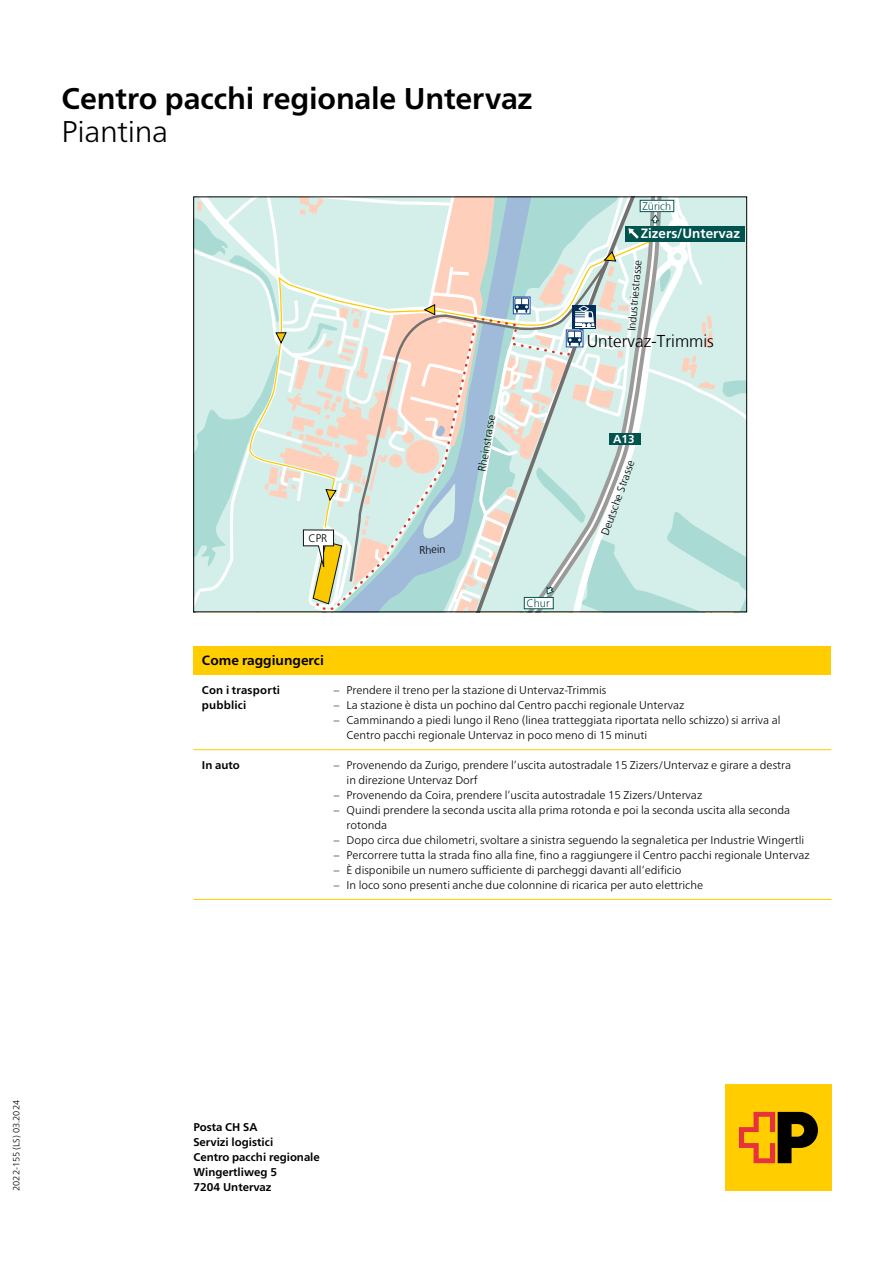
<style>
.page{position:relative;width:893px;height:1263px;background:#fff}
.page>*{position:absolute;margin:0;border:0;box-sizing:border-box;transform-origin:0 0}
.Haupttitel_1__Zeile{font:700 30px "Frutiger Neue LT Pro";letter-spacing:-.005em;color:#000}
.Haupttitel_2__Zeile{font:300 30px "Frutiger Neue LT Pro";letter-spacing:-.015em;color:#000}
.t1{font:300 17.1px "Frutiger";color:#000}
.Tabelle_Grafik{font:700 13.5px "Frutiger Neue LT Pro";color:#000}
.t2{font:700 13.5px "Frutiger";color:#fff}
.t3{font:700 11.55px "Frutiger";color:#fff}
.t4{font:300 11.25px/15px "Frutiger Neue LT Pro";color:#000}
.Absender{font:700 11.25px "Frutiger Neue LT Pro";color:#000}
.Tabelle_Grafik_7_5pt{font:700 11.25px/15px "Frutiger Neue LT Pro";letter-spacing:.015em;color:#000}
.t5{font:300 10.95px "Frutiger";color:#000}
.t6{font:300 10.95px "Frutiger";color:#00534f}
.Artikelnummer{font:300 9px "Frutiger Neue LT Pro";color:#000}
</style>
<div class="page">
<svg style="left:195px;top:199px;width:550px;height:411px;background:#d0e1db"></svg>
<div style="left:193px;top:646px;width:638px;height:29px;background:#ffcd00"></div>
<hr style="left:193px;top:899px;width:132px;height:1px;background:#ffcd00">
<hr style="left:325px;top:899px;width:506px;height:1px;background:#ffcd00">
<hr style="left:193px;top:749px;width:132px;height:1px;background:#ffcd00">
<hr style="left:325px;top:749px;width:506px;height:1px;background:#ffcd00">
<div style="left:725px;top:1084px;width:106px;height:107px;background:#ffcd00"></div>
<svg style="left:739px;top:1112px;width:79px;height:51px"></svg>
<p class="Haupttitel_1__Zeile" style="left:62px;top:81px;width:473px">Centro pacchi regionale Untervaz</p>
<p class="Haupttitel_2__Zeile" style="left:62px;top:114px;width:108px">Piantina</p>
<p class="t5" style="left:308px;top:532px;width:20px">CPR</p>
<p class="t5" style="left:419px;top:544px;width:28px;rotate:-2deg">Rhein</p>
<p class="t5" style="left:475px;top:470px;width:59px;rotate:-80deg">Rheinstrasse</p>
<p class="t6" style="left:526px;top:597px;width:25px">Chur</p>
<p class="t6" style="left:642px;top:200px;width:30px">Zürich</p>
<p class="t2" style="left:641px;top:226px;width:101px">Zizers/Untervaz</p>
<p class="t5" style="left:625px;top:330px;width:73px;rotate:-85deg">Industriestrasse</p>
<p class="t1" style="left:587px;top:331px;width:129px">Untervaz-Trimmis</p>
<p class="t3" style="left:613px;top:432px;width:23px">A13</p>
<p class="t5" style="left:598px;top:533px;width:80px;rotate:-70deg">Deutsche Strasse</p>
<p class="Tabelle_Grafik" style="left:202px;top:653px;width:123px">Come raggiungerci</p>
<p class="Tabelle_Grafik_7_5pt" style="left:202px;top:683px;width:80px">Con i trasporti pubblici</p>
<p class="t4" style="left:334px;top:683px;width:274px">– Prendere il treno per la stazione di Untervaz-Trimmis</p>
<p class="t4" style="left:334px;top:698px;width:352px">– La stazione è dista un pochino dal Centro pacchi regionale Untervaz</p>
<p class="t4" style="left:347px;top:713px;width:435px;text-indent:-13px">– Camminando a piedi lungo il Reno (linea tratteggiata riportata nello schizzo) si arriva al<br>Centro pacchi regionale Untervaz in poco meno di 15 minuti</p>
<p class="Tabelle_Grafik_7_5pt" style="left:202px;top:757px;width:39px">In auto</p>
<p class="t4" style="left:347px;top:757px;width:446px;text-indent:-13px">– Provenendo da Zurigo, prendere l’uscita autostradale 15 Zizers/Untervaz e girare a destra in direzione Untervaz Dorf</p>
<p class="t4" style="left:334px;top:787px;width:370px">– Provenendo da Coira, prendere l’uscita autostradale 15 Zizers/Untervaz</p>
<p class="t4" style="left:347px;top:802px;width:445px;text-indent:-13px">– Quindi prendere la seconda uscita alla prima rotonda e poi la seconda uscita alla seconda rotonda</p>
<p class="t4" style="left:334px;top:832px;width:472px">– Dopo circa due chilometri, svoltare a sinistra seguendo la segnaletica per Industrie Wingertli</p>
<p class="t4" style="left:334px;top:847px;width:477px">– Percorrere tutta la strada fino alla fine, fino a raggiungere il Centro pacchi regionale Untervaz</p>
<p class="t4" style="left:334px;top:862px;width:349px">– È disponibile un numero sufficiente di parcheggi davanti all’edificio</p>
<p class="t4" style="left:334px;top:877px;width:371px">– In loco sono presenti anche due colonnine di ricarica per auto elettriche</p>
<p class="Artikelnummer" style="left:11px;top:1191px;width:92px;rotate:-90deg">2022-155 (LS) 03.2024</p>
<p class="Absender" style="left:193px;top:1120px;width:66px">Posta CH SA</p>
<p class="Absender" style="left:193px;top:1135px;width:81px">Servizi logistici</p>
<p class="Absender" style="left:193px;top:1150px;width:128px">Centro pacchi regionale</p>
<p class="Absender" style="left:193px;top:1165px;width:85px">Wingertliweg 5</p>
<p class="Absender" style="left:193px;top:1180px;width:80px">7204 Untervaz</p>
</div>
